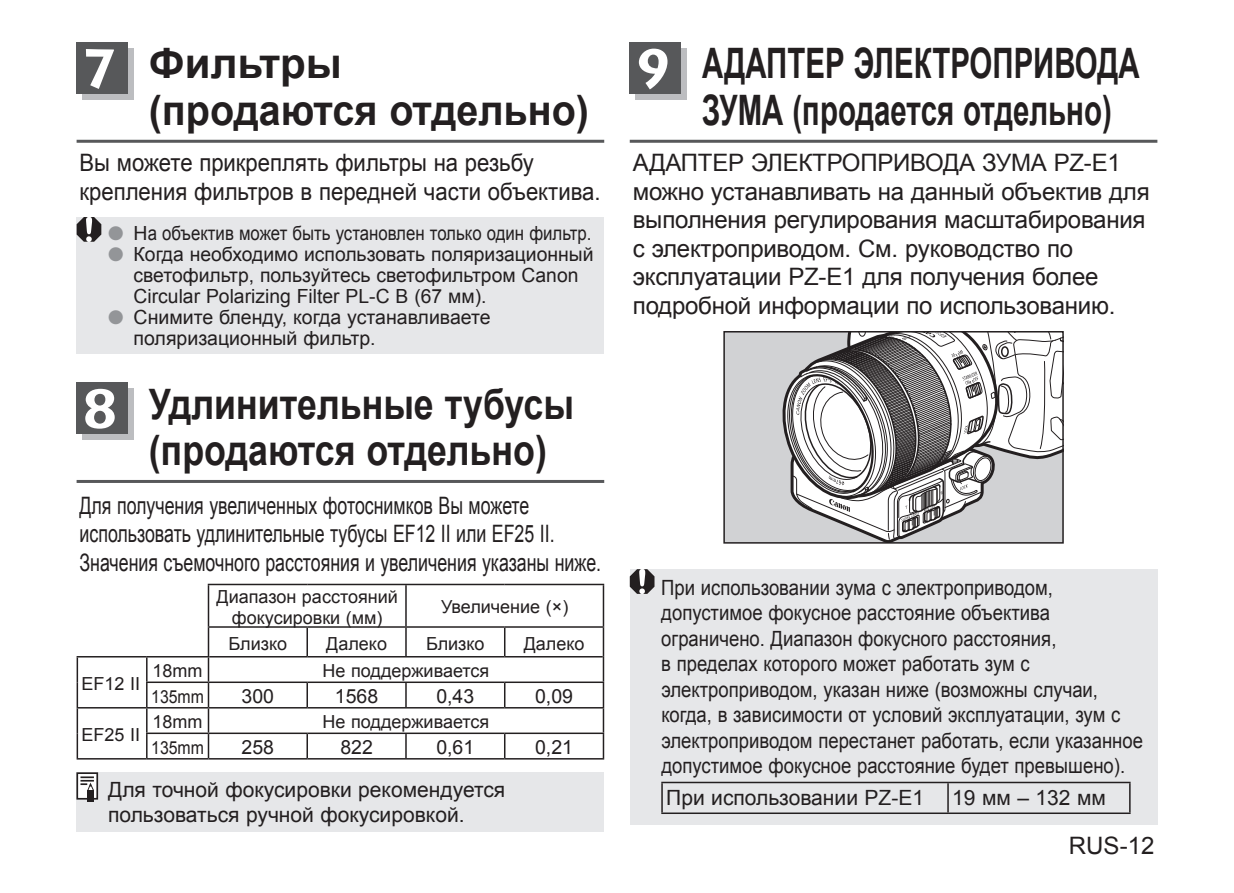
<style>
.page{position:relative;width:1234px;height:893px;background:#fff}
.page>*{position:absolute;margin:0;border:0;box-sizing:border-box;transform-origin:0 0}
.t1{font:700 54px "Lithos Pro";color:#fff}
.t2{font:700 42px/46.5px "Arial";color:#231f20;scale:.7 1}
.t3{font:700 42px/46.5px "Arial";color:#231f20;scale:.85 1}
.t4{font:700 42px/46.5px "Arial";color:#231f20}
.t5{font:24px/28.5px "Arial";letter-spacing:-.01em;color:#231f20}
.t6{font:24px/28.5px "Arial";letter-spacing:-.01em;color:#231f20;scale:.74 1}
.t7{font:24px/28.5px "Arial";letter-spacing:-.01em;color:#231f20;scale:.92 1}
.t8{font:21px/25.5px "Arial";color:#231f20;scale:.88 1}
.t9{font:21px/25.5px "Arial";color:#231f20}
.t10{font:19.5px/21px "Arial";color:#231f20}
.t11{font:18px/21px "Arial";color:#231f20;text-align:center}
.t12{font:18px "Arial";color:#231f20;scale:.88 1}
.s1{color:#939598}
</style>
<div class="page">
<hr style="left:208px;top:584px;width:99px;height:1px;background:#231f20">
<hr style="left:208px;top:585px;width:1px;height:41px;background:#231f20">
<hr style="left:307px;top:584px;width:99px;height:1px;background:#231f20">
<hr style="left:406px;top:584px;width:98px;height:1px;background:#231f20">
<hr style="left:405px;top:585px;width:1px;height:41px;background:#231f20">
<hr style="left:504px;top:584px;width:100px;height:1px;background:#231f20">
<hr style="left:602px;top:585px;width:2px;height:41px;background:#231f20">
<hr style="left:208px;top:626px;width:99px;height:2px;background:#231f20">
<hr style="left:307px;top:626px;width:99px;height:2px;background:#231f20">
<hr style="left:306px;top:628px;width:2px;height:28px;background:#231f20">
<hr style="left:406px;top:626px;width:98px;height:2px;background:#231f20">
<svg style="left:405px;top:628px;width:1px;height:28px"></svg>
<hr style="left:504px;top:626px;width:100px;height:2px;background:#231f20">
<svg style="left:504px;top:628px;width:1px;height:28px"></svg>
<hr style="left:602px;top:628px;width:2px;height:29px;background:#231f20">
<hr style="left:77px;top:656px;width:70px;height:1px;background:#231f20">
<hr style="left:147px;top:656px;width:62px;height:1px;background:#231f20">
<hr style="left:602px;top:657px;width:2px;height:24px;background:#231f20">
<hr style="left:146px;top:681px;width:62px;height:2px;background:#231f20">
<hr style="left:208px;top:681px;width:99px;height:2px;background:#231f20">
<hr style="left:307px;top:681px;width:99px;height:2px;background:#231f20">
<hr style="left:306px;top:683px;width:2px;height:24px;background:#231f20">
<hr style="left:406px;top:681px;width:98px;height:2px;background:#231f20">
<svg style="left:405px;top:683px;width:1px;height:24px"></svg>
<hr style="left:504px;top:681px;width:100px;height:2px;background:#231f20">
<svg style="left:504px;top:683px;width:1px;height:24px"></svg>
<hr style="left:602px;top:683px;width:2px;height:24px;background:#231f20">
<hr style="left:77px;top:707px;width:70px;height:1px;background:#231f20">
<hr style="left:147px;top:707px;width:61px;height:1px;background:#231f20">
<hr style="left:208px;top:707px;width:99px;height:1px;background:#231f20">
<hr style="left:307px;top:707px;width:99px;height:1px;background:#231f20">
<hr style="left:406px;top:707px;width:98px;height:1px;background:#231f20">
<hr style="left:504px;top:707px;width:100px;height:1px;background:#231f20">
<hr style="left:602px;top:708px;width:2px;height:24px;background:#231f20">
<svg style="left:77px;top:657px;width:1px;height:101px"></svg>
<hr style="left:146px;top:732px;width:62px;height:2px;background:#231f20">
<svg style="left:146px;top:657px;width:1px;height:101px"></svg>
<hr style="left:208px;top:732px;width:99px;height:2px;background:#231f20">
<svg style="left:208px;top:628px;width:1px;height:130px"></svg>
<hr style="left:307px;top:732px;width:99px;height:2px;background:#231f20">
<hr style="left:306px;top:734px;width:2px;height:24px;background:#231f20">
<hr style="left:406px;top:732px;width:98px;height:2px;background:#231f20">
<svg style="left:405px;top:734px;width:1px;height:24px"></svg>
<hr style="left:504px;top:732px;width:100px;height:2px;background:#231f20">
<svg style="left:504px;top:734px;width:1px;height:24px"></svg>
<hr style="left:602px;top:734px;width:2px;height:24px;background:#231f20">
<hr style="left:77px;top:758px;width:70px;height:2px;background:#231f20">
<hr style="left:147px;top:758px;width:61px;height:2px;background:#231f20">
<hr style="left:208px;top:758px;width:99px;height:2px;background:#231f20">
<hr style="left:307px;top:758px;width:99px;height:2px;background:#231f20">
<hr style="left:406px;top:758px;width:98px;height:2px;background:#231f20">
<hr style="left:504px;top:758px;width:100px;height:2px;background:#231f20">
<hr style="left:209px;top:656px;width:98px;height:1px;background:#231f20">
<hr style="left:307px;top:656px;width:99px;height:1px;background:#231f20">
<hr style="left:406px;top:656px;width:98px;height:1px;background:#231f20">
<hr style="left:504px;top:656px;width:98px;height:1px;background:#231f20">
<div style="left:77px;top:772px;width:527px;height:60px;background:#e6e7e9"></div>
<div style="left:87px;top:790px;width:7px;height:12px;background:#231f20"></div>
<svg style="left:76px;top:772px;width:22px;height:28px"></svg>
<div style="left:77px;top:217px;width:527px;height:136px;background:#e6e7e9"></div>
<svg style="left:77px;top:217px;width:24px;height:25px"></svg>
<div style="left:82px;top:48px;width:51px;height:51px;background:#bcbdc0"></div>
<div style="left:77px;top:43px;width:51px;height:51px;background:#57585a"></div>
<hr style="left:77px;top:140px;width:527px;height:3px;background:#57585a">
<div style="left:82px;top:388px;width:51px;height:51px;background:#bcbdc0"></div>
<div style="left:77px;top:383px;width:51px;height:51px;background:#57585a"></div>
<hr style="left:77px;top:480px;width:527px;height:3px;background:#57585a">
<div style="left:635px;top:48px;width:51px;height:51px;background:#bcbdc0"></div>
<div style="left:629px;top:43px;width:51px;height:51px;background:#57585a"></div>
<hr style="left:629px;top:140px;width:528px;height:3px;background:#57585a">
<div style="left:724px;top:332px;width:338px;height:211px;background:#d1d2d4"></div>
<svg style="left:782px;top:334px;width:278px;height:207px"></svg>
<div style="left:723px;top:331px;width:340px;height:213px;border:2px solid #231f20"></div>
<div style="left:629px;top:569px;width:528px;height:255px;background:#e6e7e9"></div>
<hr style="left:661px;top:782px;width:286px;height:1px;background:#231f20">
<svg style="left:661px;top:783px;width:1px;height:29px"></svg>
<hr style="left:947px;top:782px;width:183px;height:1px;background:#231f20">
<svg style="left:947px;top:783px;width:1px;height:29px"></svg>
<hr style="left:1128px;top:783px;width:2px;height:29px;background:#231f20">
<hr style="left:661px;top:812px;width:286px;height:2px;background:#231f20">
<hr style="left:947px;top:812px;width:183px;height:2px;background:#231f20">
<svg style="left:629px;top:569px;width:25px;height:25px"></svg>
<h1 class="t1" style="left:79px;top:36px;width:43px">7</h1>
<h2 class="t4" style="left:149px;top:42px;width:441px">Фильтры<br>(продаются отдельно)</h2>
<p class="t7" style="left:79px;top:149px;width:567px">Вы можете прикреплять фильтры на резьбу крепления фильтров в передней части объектива.</p>
<p class="t10" style="left:108px;top:222px;width:485px"><span class="s1">●</span> На объектив может быть установлен только один фильтр.</p>
<p class="t10" style="left:134px;top:243px;width:461px;text-indent:-26px"><span class="s1">●</span> Когда необходимо использовать поляризационный светофильтр, пользуйтесь светофильтром Canon<br>Circular Polarizing Filter PL-C B (67 мм).</p>
<p class="t10" style="left:134px;top:306px;width:358px;text-indent:-26px"><span class="s1">●</span> Снимите бленду, когда устанавливаете поляризационный фильтр.</p>
<h1 class="t1" style="left:79px;top:377px;width:43px">8</h1>
<h2 class="t3" style="left:149px;top:382px;width:501px">Удлинительные тубусы (продаются отдельно)</h2>
<p class="t6" style="left:80px;top:491px;width:706px">Для получения увеличенных фотоснимков Вы можете использовать удлинительные тубусы EF12 II или EF25 II.<br>Значения съемочного расстояния и увеличения указаны ниже.</p>
<p class="t11" style="left:216px;top:586px;width:183px">Диапазон расстояний фокусировки (мм)</p>
<p class="t11" style="left:441px;top:597px;width:129px">Увеличение (×)</p>
<p class="t11" style="left:228px;top:633px;width:60px">Близко</p>
<p class="t11" style="left:326px;top:633px;width:62px">Далеко</p>
<p class="t11" style="left:426px;top:633px;width:60px">Близко</p>
<p class="t11" style="left:523px;top:633px;width:62px">Далеко</p>
<p class="t11" style="left:82px;top:673px;width:60px">EF12 II</p>
<p class="t11" style="left:153px;top:661px;width:52px">18mm</p>
<p class="t11" style="left:322px;top:661px;width:168px">Не поддерживается</p>
<p class="t12" style="left:151px;top:685px;width:62px">135mm</p>
<p class="t10" style="left:241px;top:686px;width:34px">300</p>
<p class="t10" style="left:335px;top:686px;width:45px">1568</p>
<p class="t10" style="left:436px;top:686px;width:39px">0,43</p>
<p class="t10" style="left:535px;top:686px;width:39px">0,09</p>
<p class="t11" style="left:153px;top:712px;width:52px">18mm</p>
<p class="t11" style="left:322px;top:712px;width:168px">Не поддерживается</p>
<p class="t12" style="left:151px;top:736px;width:62px">135mm</p>
<p class="t10" style="left:241px;top:737px;width:34px">258</p>
<p class="t10" style="left:340px;top:737px;width:34px">822</p>
<p class="t10" style="left:436px;top:737px;width:39px">0,61</p>
<p class="t10" style="left:535px;top:737px;width:39px">0,21</p>
<p class="t9" style="left:108px;top:777px;width:398px">Для точной фокусировки рекомендуется пользоваться ручной фокусировкой.</p>
<p class="t11" style="left:82px;top:724px;width:60px">EF25 II</p>
<h1 class="t1" style="left:632px;top:36px;width:43px">9</h1>
<h2 class="t2" style="left:702px;top:42px;width:626px">АДАПТЕР ЭЛЕКТРОПРИВОДА<br>ЗУМА (продается отдельно)</h2>
<p class="t5" style="left:632px;top:149px;width:518px">АДАПТЕР ЭЛЕКТРОПРИВОДА ЗУМА PZ-E1 можно устанавливать на данный объектив для выполнения регулирования масштабирования с электроприводом. См. руководство по эксплуатации PZ-E1 для получения более подробной информации по использованию.</p>
<p class="t8" style="left:661px;top:575px;width:549px">При использовании зума с электроприводом, допустимое фокусное расстояние объектива ограничено. Диапазон фокусного расстояния,<br>в пределах которого может работать зум с электроприводом, указан ниже (возможны случаи, когда, в зависимости от условий эксплуатации, зум с электроприводом перестанет работать, если указанное допустимое фокусное расстояние будет превышено).</p>
<p class="t9" style="left:666px;top:785px;width:259px">При использовании PZ-E1</p>
<p class="t9" style="left:952px;top:785px;width:155px">19 мм – 132 мм</p>
<p class="t5" style="left:1068px;top:831px;width:87px">RUS-12</p>
</div>
